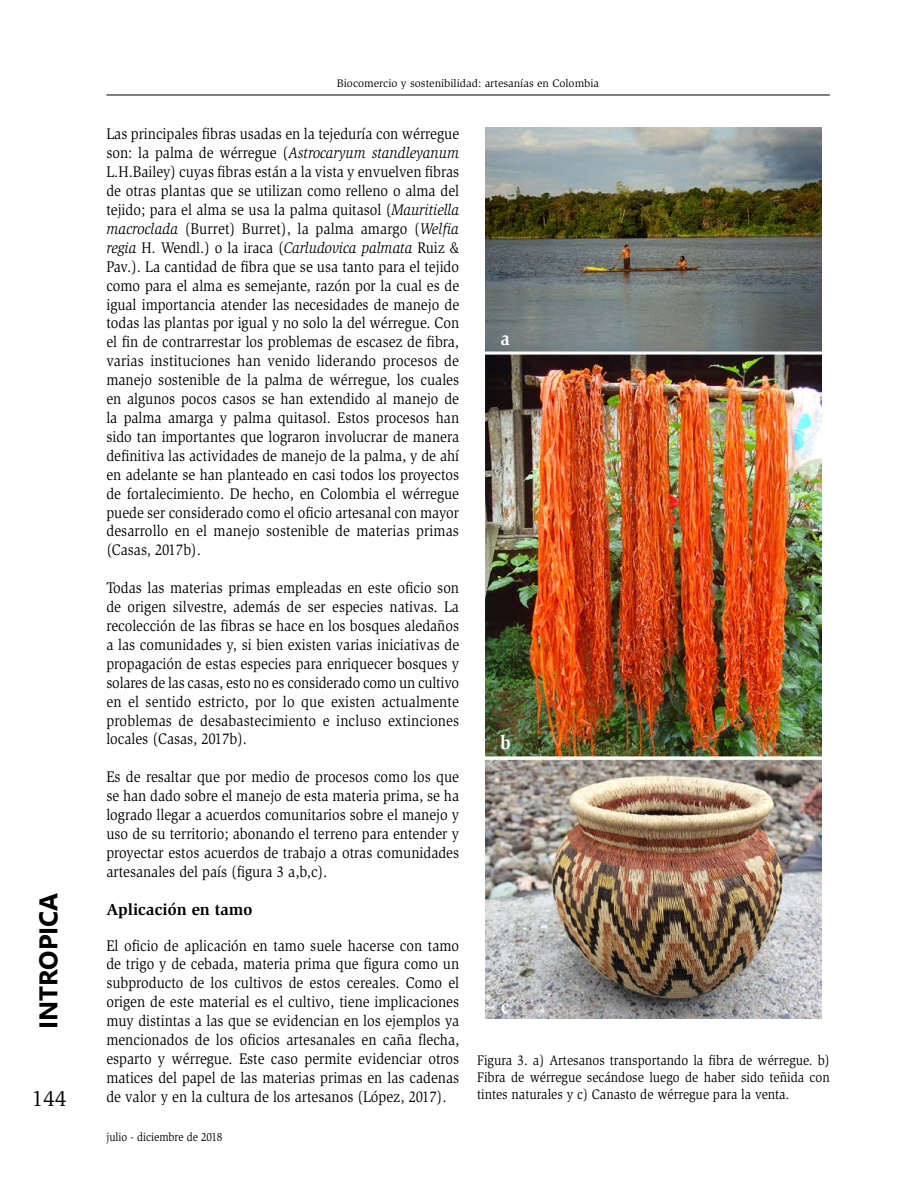
<style>
.page{position:relative;width:915px;height:1191px;background:#fff}
.page>*{position:absolute;margin:0;border:0;box-sizing:border-box;transform-origin:0 0}
.t1{font:700 25.5px "Leelawadee";color:#000}
.t2{font:22.5px "Slimbach";color:#000}
.t3{font:700 19.5px "Slimbach";color:#fff;scale:.9 1}
.t4{font:700 16.5px "Slimbach";color:#000}
.t5{font:15.75px/18.9px "Slimbach";color:#000;text-align:justify;scale:.9 1}
.t6{font:14.25px/17.1px "Slimbach";color:#000;text-align:justify;scale:.9 1}
.t7{font:12px "Slimbach";color:#000;scale:.9 1}
.t8{font:11.25px "Slimbach";color:#000}
.s1{font-style:italic}
</style>
<div class="page">
<hr style="left:106px;top:95px;width:723px;height:1px;background:#000">
<img style="left:485px;top:128px;width:335px;height:890px">
<h1 class="t1" style="left:34px;top:1029px;width:138px;rotate:-90deg">INTROPICA</h1>
<h2 class="t2" style="left:32px;top:1085px;width:36px">144</h2>
<p class="t8" style="left:337px;top:77px;width:264px">Biocomercio y sostenibilidad: artesanías en Colombia</p>
<p class="t5" style="left:106px;top:125px;width:393px">Las principales fibras usadas en la tejeduría con wérregue son: la palma de wérregue (<span class="s1">Astrocaryum standleyanum </span>L.H.Bailey) cuyas fibras están a la vista y envuelven fibras de otras plantas que se utilizan como relleno o alma del tejido; para el alma se usa la palma quitasol (<span class="s1">Mauritiella macroclada</span> (Burret) Burret), la palma amargo (<span class="s1">Welfia regia</span> H. Wendl.) o la iraca (<span class="s1">Carludovica palmata</span> Ruiz &amp; Pav.). La cantidad de fibra que se usa tanto para el tejido como para el alma es semejante, razón por la cual es de igual importancia atender las necesidades de manejo de todas las plantas por igual y no solo la del wérregue. Con el fin de contrarrestar los problemas de escasez de fibra, varias instituciones han venido liderando procesos de manejo sostenible de la palma de wérregue, los cuales en algunos pocos casos se han extendido al manejo de la palma amarga y palma quitasol. Estos procesos han sido tan importantes que lograron involucrar de manera definitiva las actividades de manejo de la palma, y de ahí en adelante se han planteado en casi todos los proyectos de fortalecimiento. De hecho, en Colombia el wérregue puede ser considerado como el oficio artesanal con mayor desarrollo en el manejo sostenible de materias primas (Casas, 2017b).</p>
<p class="t5" style="left:106px;top:578px;width:393px">Todas las materias primas empleadas en este oficio son de origen silvestre, además de ser especies nativas. La recolección de las fibras se hace en los bosques aledaños a las comunidades y, si bien existen varias iniciativas de propagación de estas especies para enriquecer bosques y solares de las casas, esto no es considerado como un cultivo en el sentido estricto, por lo que existen actualmente problemas de desabastecimiento e incluso extinciones locales (Casas, 2017b).</p>
<p class="t5" style="left:106px;top:767px;width:393px">Es de resaltar que por medio de procesos como los que se han dado sobre el manejo de esta materia prima, se ha logrado llegar a acuerdos comunitarios sobre el manejo y uso de su territorio; abonando el terreno para entender y proyectar estos acuerdos de trabajo a otras comunidades artesanales del país (figura 3 a,b,c).</p>
<p class="t4" style="left:106px;top:899px;width:147px">Aplicación en tamo</p>
<p class="t5" style="left:106px;top:936px;width:393px">El oficio de aplicación en tamo suele hacerse con tamo de trigo y de cebada, materia prima que figura como un subproducto de los cultivos de estos cereales. Como el origen de este material es el cultivo, tiene implicaciones muy distintas a las que se evidencian en los ejemplos ya mencionados de los oficios artesanales en caña flecha, esparto y wérregue. Este caso permite evidenciar otros matices del papel de las materias primas en las cadenas de valor y en la cultura de los artesanos (López, 2017).</p>
<p class="t3" style="left:500px;top:327px;width:12px">a</p>
<p class="t3" style="left:500px;top:731px;width:13px">b</p>
<p class="t3" style="left:501px;top:995px;width:11px">c</p>
<p class="t6" style="left:477px;top:1052px;width:393px">Figura 3. a) Artesanos transportando la fibra de wérregue. b)<br>Fibra de wérregue secándose luego de haber sido teñida con tintes naturales y c) Canasto de wérregue para la venta.</p>
<p class="t7" style="left:106px;top:1129px;width:131px">julio - diciembre de 2018</p>
</div>
